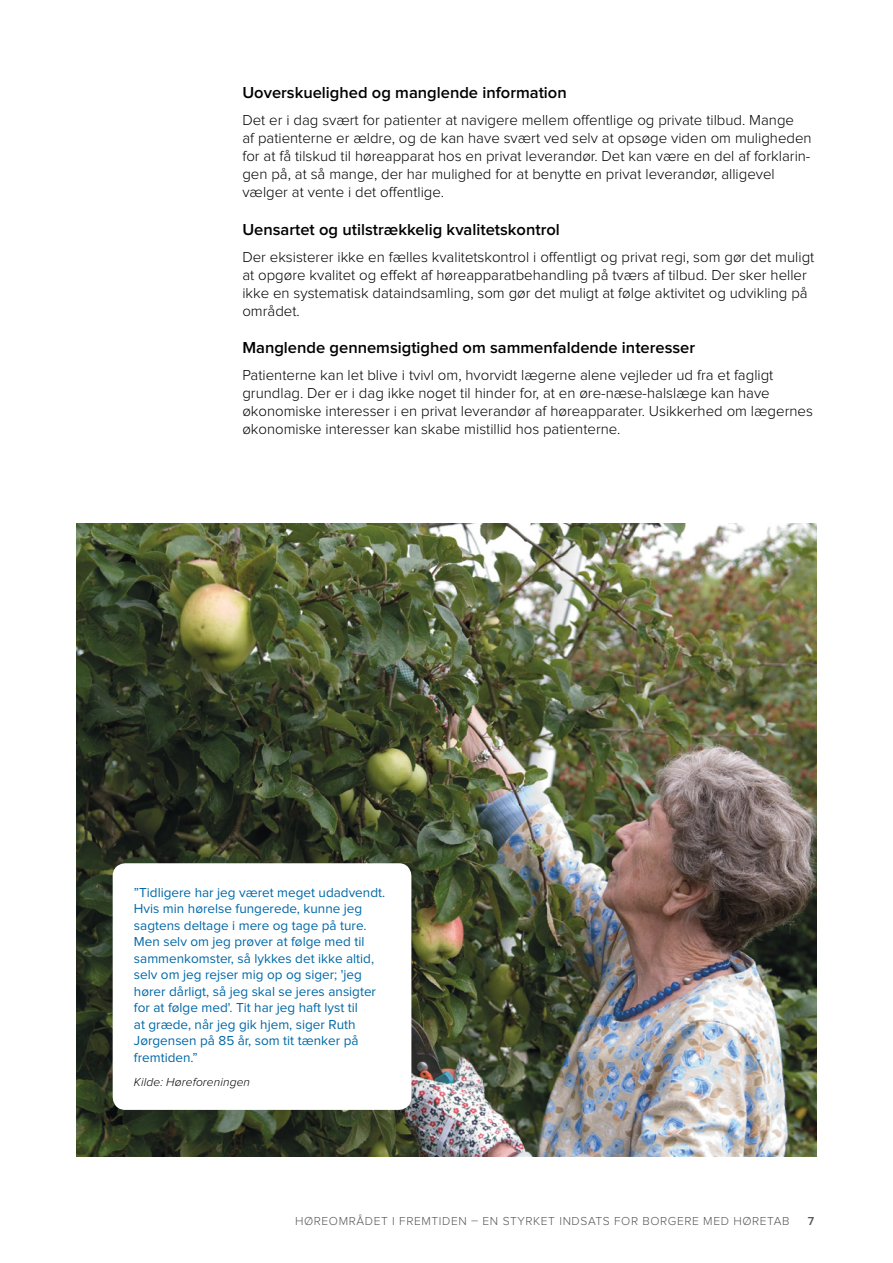
<style>
.page{position:relative;width:893px;height:1263px;background:#fff}
.page>*{position:absolute;margin:0;border:0;box-sizing:border-box;transform-origin:0 0}
.t1{font:600 16.5px "Proxima Nova";color:#000}
.t2{font:15px/18px "Proxima Nova Light 2";color:#000}
.t3{font:13.5px/16.5px "Proxima Nova";color:#0068a7}
.t4{font:300 12px "Proxima Nova";letter-spacing:.05em;color:#575756}
.t5{font:italic 300 12px "Proxima Nova";letter-spacing:.01em;color:#000}
.t6{font:600 12px "Proxima Nova";color:#575756}
</style>
<div class="page">
<img style="left:77px;top:523px;width:739px;height:634px">
<div style="left:113px;top:863px;width:298px;height:247px;background:#fff;border-radius:13px"></div>
<h2 class="t1" style="left:242px;top:85px;width:326px">Uoverskuelighed og manglende information</h2>
<p class="t2" style="left:242px;top:112px;width:571px">Det er i dag svært for patienter at navigere mellem offentlige og private tilbud. Mange<br>af patienterne er ældre, og de kan have svært ved selv at opsøge viden om muligheden for at få tilskud til høreapparat hos en privat leverandør. Det kan være en del af forklarin&shy;gen på, at så mange, der har mulighed for at benytte en privat leverandør, alligevel vælger at vente i det offentlige.</p>
<h2 class="t1" style="left:242px;top:222px;width:319px">Uensartet og utilstrækkelig kvalitetskontrol</h2>
<p class="t2" style="left:242px;top:248px;width:573px">Der eksisterer ikke en fælles kvalitetskontrol i offentligt og privat regi, som gør det muligt at opgøre kvalitet og effekt af høreapparatbehandling på tværs af tilbud. Der sker heller ikke en systematisk dataindsamling, som gør det muligt at følge aktivitet og udvikling på området.</p>
<h2 class="t1" style="left:242px;top:340px;width:454px">Manglende gennemsigtighed om sammenfaldende interesser</h2>
<p class="t2" style="left:242px;top:367px;width:572px">Patienterne kan let blive i tvivl om, hvorvidt lægerne alene vejleder ud fra et fagligt grundlag. Der er i dag ikke noget til hinder for, at en øre-næse-halslæge kan have økonomiske interesser i en privat leverandør af høreapparater. Usikkerhed om lægernes økonomiske interesser kan skabe mistillid hos patienterne.</p>
<p class="t3" style="left:134px;top:884px;width:253px">”Tidligere har jeg været meget udadvendt.<br>Hvis min hørelse fungerede, kunne jeg sagtens deltage i mere og tage på ture.<br>Men selv om jeg prøver at følge med til sammenkomster, så lykkes det ikke altid, selv om jeg rejser mig op og siger; 'jeg hører dårligt, så jeg skal se jeres ansigter for at følge med'. Tit har jeg haft lyst til<br>at græde, når jeg gik hjem, siger Ruth Jørgensen på 85 år, som tit tænker på fremtiden.”</p>
<p class="t5" style="left:134px;top:1076px;width:118px">Kilde: Høreforeningen</p>
<p class="t4" style="left:295px;top:1215px;width:496px">HØREOMRÅDET I FREMTIDEN – EN STYRKET INDSATS FOR BORGERE MED HØRETAB</p>
<p class="t6" style="left:808px;top:1215px;width:8px">7</p>
</div>
